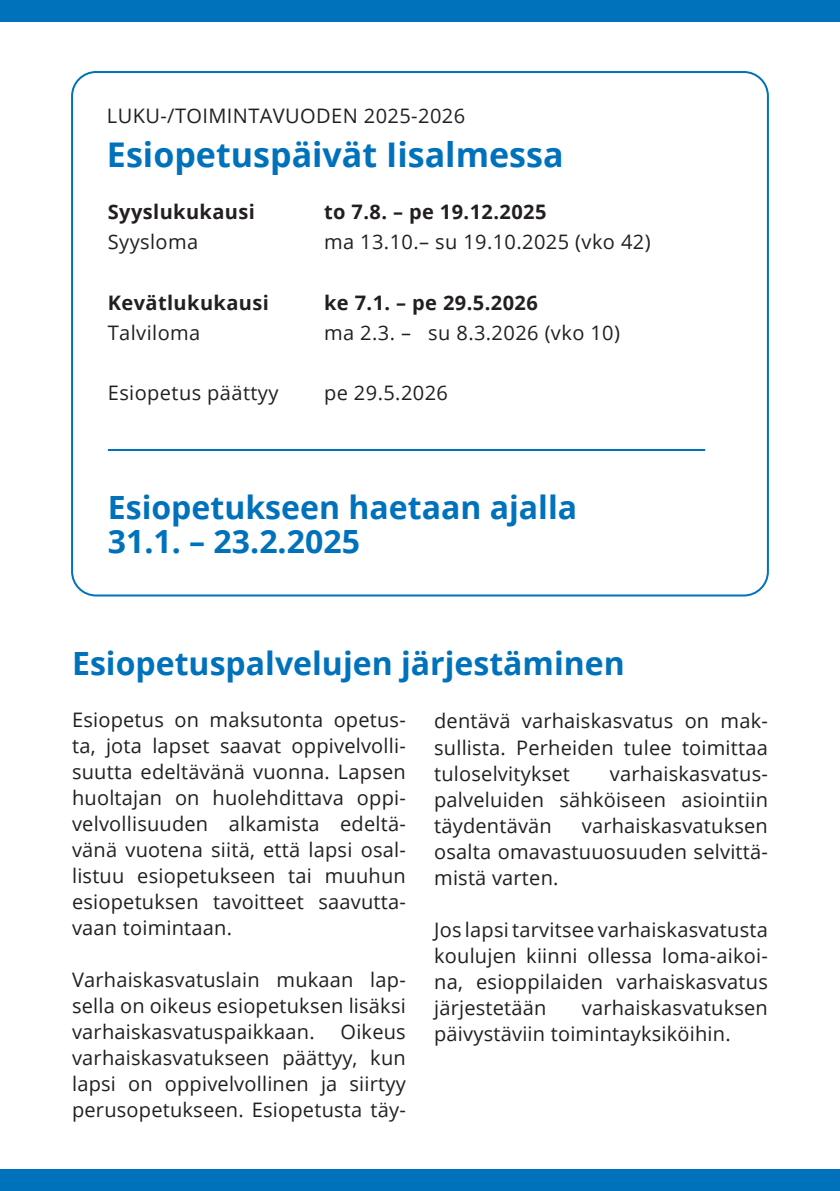
<style>
.page{position:relative;width:840px;height:1191px;background:#fff}
.page>*{position:absolute;margin:0;border:0;box-sizing:border-box;transform-origin:0 0}
.t1{font:700 34px "Open Sans";color:#0072bc}
.t2{font:700 32px "Open Sans";color:#0072bc}
.t3{font:20px/26px "Open Sans";letter-spacing:.01em;color:#231f20;text-align:justify}
.t4{font:700 20px "Open Sans";letter-spacing:.02em;color:#231f20}
</style>
<div class="page">
<hr style="left:108px;top:449px;width:596px;height:2px;background:#0072bc">
<div style="left:0;top:0;width:839px;height:21px;background:#0072bc"></div>
<div style="left:0;top:1169px;width:839px;height:22px;background:#0072bc"></div>
<p class="t3" style="left:107px;top:102px;width:359px">LUKU-/TOIMINTAVUODEN 2025-2026</p>
<p class="t1" style="left:107px;top:131px;width:458px">Esiopetuspäivät Iisalmessa</p>
<p class="t4" style="left:108px;top:198px;width:148px">Syyslukukausi</p>
<p class="t4" style="left:324px;top:198px;width:224px">to 7.8. – pe 19.12.2025</p>
<p class="t3" style="left:108px;top:229px;width:92px">Syysloma</p>
<p class="t3" style="left:324px;top:229px;width:328px">ma 13.10.– su 19.10.2025 (vko 42)</p>
<p class="t4" style="left:108px;top:288px;width:162px">Kevätlukukausi</p>
<p class="t4" style="left:324px;top:288px;width:215px">ke 7.1. – pe 29.5.2026</p>
<p class="t3" style="left:108px;top:319px;width:94px">Talviloma</p>
<p class="t3" style="left:324px;top:319px;width:297px">ma 2.3. – su 8.3.2026 (vko 10)</p>
<p class="t3" style="left:108px;top:379px;width:172px">Esiopetus päättyy</p>
<p class="t3" style="left:324px;top:379px;width:125px">pe 29.5.2026</p>
<p class="t2" style="left:108px;top:485px;width:470px">Esiopetukseen haetaan ajalla</p>
<p class="t2" style="left:108px;top:519px;width:253px">31.1. – 23.2.2025</p>
<p class="t2" style="left:72px;top:641px;width:554px">Esiopetuspalvelujen järjestäminen</p>
<p class="t3" style="left:72px;top:706px;width:335px">Esiopetus on maksutonta opetus&shy;ta, jota lapset saavat oppivelvolli&shy;suutta edeltävänä vuonna. Lapsen huoltajan on huolehdittava oppi&shy;velvollisuuden alkamista edeltä&shy;vänä vuotena siitä, että lapsi osal&shy;listuu esiopetukseen tai muuhun esiopetuksen tavoitteet saavutta&shy;vaan toimintaan.</p>
<p class="t3" style="left:72px;top:966px;width:335px">Varhaiskasvatuslain mukaan lap&shy;sella on oikeus esiopetuksen lisäksi varhaiskasvatuspaikkaan.</p>
<p class="t3" style="left:72px;top:1018px;width:335px;text-indent:268px">Oikeus varhaiskasvatukseen päättyy, kun lapsi on oppivelvollinen ja siirtyy perusopetukseen. Esiopetusta täy-</p>
<p class="t3" style="left:434px;top:707px;width:335px">dentävä varhaiskasvatus on mak&shy;sullista. Perheiden tulee toimittaa tuloselvitykset</p>
<p class="t3" style="left:434px;top:759px;width:335px;text-indent:175px">varhaiskasvatus&shy;palveluiden sähköiseen asiointiin täydentävän</p>
<p class="t3" style="left:434px;top:811px;width:335px;text-indent:147px">varhaiskasvatuksen osalta omavastuuosuuden selvittä&shy;mistä varten.</p>
<p class="t3" style="left:434px;top:915px;width:335px">Jos lapsi tarvitsee varhaiskasvatusta koulujen kiinni ollessa loma-aikoi&shy;na, esioppilaiden varhaiskasvatus järjestetään</p>
<p class="t3" style="left:434px;top:993px;width:335px;text-indent:147px">varhaiskasvatuksen päivystäviin toimintayksiköihin.</p>
</div>
